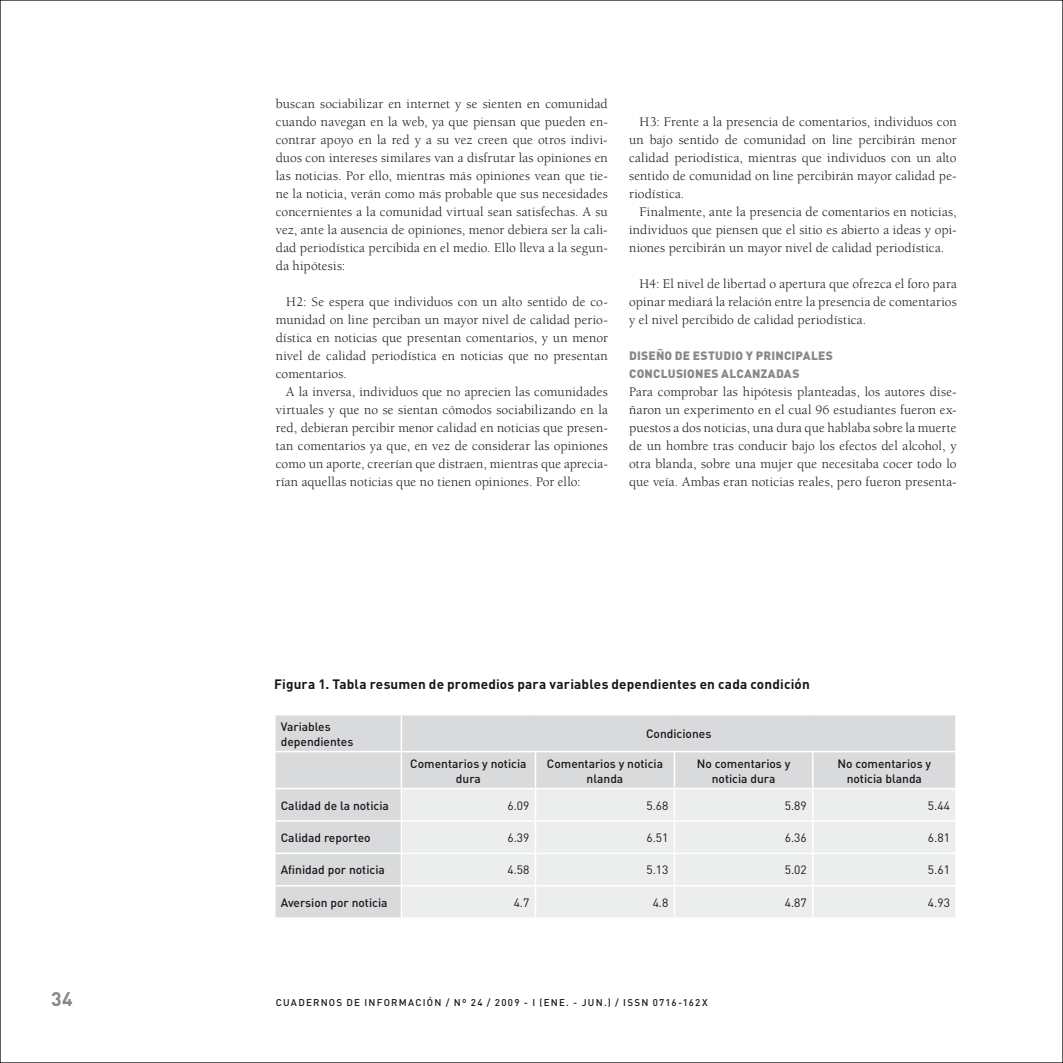
<style>
.page{position:relative;width:1063px;height:1063px;background:#fff}
.page>*{position:absolute;margin:0;border:0;box-sizing:border-box;transform-origin:0 0}
.t1{font:700 19.5px "DIN";color:#87888a}
.t2{font:13.5px/18px "Berkeley Std";letter-spacing:.01em;color:#1a171b;text-align:justify}
.t3{font:700 13.5px "DIN";letter-spacing:.01em;color:#1a171b}
.t4{font:500 12px/15px "DIN";color:#1a171b;text-align:center}
.t5{font:12px "DIN";color:#1a171b}
.t6{font:900 12px/18px "DIN";letter-spacing:.02em;color:#87888a}
.t7{font:500 9.75px "DIN";letter-spacing:.125em;color:#1a171b}
</style>
<div class="page">
<div style="left:276px;top:715px;width:679px;height:202px;background:#d9dadb"></div>
<div style="left:402px;top:789px;width:553px;height:128px;background:#eceded"></div>
<hr style="left:401px;top:715px;width:1px;height:36px;background:#fff">
<hr style="left:274px;top:751px;width:127px;height:1px;background:#fff">
<hr style="left:401px;top:751px;width:134px;height:1px;background:#fff">
<hr style="left:401px;top:752px;width:1px;height:36px;background:#fff">
<hr style="left:535px;top:751px;width:139px;height:1px;background:#fff">
<hr style="left:535px;top:752px;width:1px;height:36px;background:#fff">
<hr style="left:674px;top:751px;width:139px;height:1px;background:#fff">
<hr style="left:674px;top:752px;width:1px;height:36px;background:#fff">
<hr style="left:813px;top:751px;width:144px;height:1px;background:#fff">
<hr style="left:812px;top:752px;width:2px;height:36px;background:#fff">
<hr style="left:274px;top:788px;width:127px;height:1px;background:#fff">
<hr style="left:401px;top:788px;width:134px;height:1px;background:#fff">
<hr style="left:401px;top:789px;width:1px;height:31px;background:#fff">
<hr style="left:535px;top:788px;width:139px;height:1px;background:#fff">
<hr style="left:535px;top:789px;width:1px;height:31px;background:#fff">
<hr style="left:674px;top:788px;width:139px;height:1px;background:#fff">
<hr style="left:674px;top:789px;width:1px;height:31px;background:#fff">
<hr style="left:813px;top:788px;width:144px;height:1px;background:#fff">
<hr style="left:812px;top:789px;width:2px;height:31px;background:#fff">
<hr style="left:274px;top:820px;width:127px;height:2px;background:#fff">
<hr style="left:401px;top:820px;width:134px;height:2px;background:#fff">
<hr style="left:401px;top:822px;width:1px;height:31px;background:#fff">
<hr style="left:535px;top:820px;width:139px;height:2px;background:#fff">
<hr style="left:535px;top:822px;width:1px;height:31px;background:#fff">
<hr style="left:674px;top:820px;width:139px;height:2px;background:#fff">
<hr style="left:674px;top:822px;width:1px;height:31px;background:#fff">
<hr style="left:813px;top:820px;width:144px;height:2px;background:#fff">
<hr style="left:812px;top:822px;width:2px;height:31px;background:#fff">
<hr style="left:274px;top:853px;width:127px;height:1px;background:#fff">
<hr style="left:401px;top:853px;width:134px;height:1px;background:#fff">
<hr style="left:401px;top:854px;width:1px;height:31px;background:#fff">
<hr style="left:535px;top:853px;width:139px;height:1px;background:#fff">
<hr style="left:535px;top:854px;width:1px;height:31px;background:#fff">
<hr style="left:674px;top:853px;width:139px;height:1px;background:#fff">
<hr style="left:674px;top:854px;width:1px;height:31px;background:#fff">
<hr style="left:813px;top:853px;width:144px;height:1px;background:#fff">
<hr style="left:812px;top:854px;width:2px;height:31px;background:#fff">
<hr style="left:274px;top:885px;width:127px;height:1px;background:#fff">
<hr style="left:401px;top:885px;width:134px;height:1px;background:#fff">
<hr style="left:401px;top:886px;width:1px;height:31px;background:#fff">
<hr style="left:535px;top:885px;width:139px;height:1px;background:#fff">
<hr style="left:535px;top:886px;width:1px;height:31px;background:#fff">
<hr style="left:674px;top:885px;width:139px;height:1px;background:#fff">
<hr style="left:674px;top:886px;width:1px;height:31px;background:#fff">
<hr style="left:813px;top:885px;width:144px;height:1px;background:#fff">
<hr style="left:812px;top:886px;width:2px;height:31px;background:#fff">
<p class="t2" style="left:276px;top:95px;width:334px">buscan sociabilizar en internet y se sienten en comunidad cuando navegan en la web, ya que piensan que pueden en&shy;contrar apoyo en la red y a su vez creen que otros indivi&shy;duos con intereses similares van a disfrutar las opiniones en las noticias. Por ello, mientras más opiniones vean que tie&shy;ne la noticia, verán como más probable que sus necesidades concernientes a la comunidad virtual sean satisfechas. A su vez, ante la ausencia de opiniones, menor debiera ser la cali&shy;dad periodística percibida en el medio. Ello lleva a la segun&shy;da hipótesis:</p>
<p class="t2" style="left:276px;top:293px;width:334px;text-indent:10px">H2: Se espera que individuos con un alto sentido de co&shy;munidad on line perciban un mayor nivel de calidad perio&shy;dística en noticias que presentan comentarios, y un menor nivel de calidad periodística en noticias que no presentan comentarios.</p>
<p class="t2" style="left:276px;top:383px;width:334px;text-indent:11px">A la inversa, individuos que no aprecien las comunidades virtuales y que no se sientan cómodos sociabilizando en la red, debieran percibir menor calidad en noticias que presen&shy;tan comentarios ya que, en vez de considerar las opiniones como un aporte, creerían que distraen, mientras que aprecia&shy;rían aquellas noticias que no tienen opiniones. Por ello:</p>
<p class="t2" style="left:629px;top:113px;width:329px;text-indent:11px">H3: Frente a la presencia de comentarios, individuos con un bajo sentido de comunidad on line percibirán menor calidad periodística, mientras que individuos con un alto sentido de comunidad on line percibirán mayor calidad pe&shy;riodística.</p>
<p class="t2" style="left:629px;top:203px;width:329px;text-indent:11px">Finalmente, ante la presencia de comentarios en noticias, individuos que piensen que el sitio es abierto a ideas y opi&shy;niones percibirán un mayor nivel de calidad periodística.</p>
<p class="t2" style="left:629px;top:275px;width:329px;text-indent:11px">H4: El nivel de libertad o apertura que ofrezca el foro para opinar mediará la relación entre la presencia de comentarios y el nivel percibido de calidad periodística.</p>
<p class="t6" style="left:629px;top:346px;width:205px">DISEÑO DE ESTUDIO Y PRINCIPALES<br>CONCLUSIONES ALCANZADAS</p>
<p class="t2" style="left:629px;top:383px;width:329px">Para comprobar las hipótesis planteadas, los autores dise&shy;ñaron un experimento en el cual 96 estudiantes fueron ex&shy;puestos a dos noticias, una dura que hablaba sobre la muerte de un hombre tras conducir bajo los efectos del alcohol, y otra blanda, sobre una mujer que necesitaba cocer todo lo que veía. Ambas eran noticias reales, pero fueron presenta-</p>
<p class="t3" style="left:274px;top:675px;width:537px">Figura 1. Tabla resumen de promedios para variables dependientes en cada condición</p>
<p class="t4" style="left:281px;top:718px;width:74px;text-align:left">Variables dependientes</p>
<p class="t4" style="left:646px;top:726px;width:67px">Condiciones</p>
<p class="t4" style="left:410px;top:755px;width:118px">Comentarios y noticia dura</p>
<p class="t4" style="left:547px;top:755px;width:118px">Comentarios y noticia nlanda</p>
<p class="t4" style="left:697px;top:755px;width:95px">No comentarios y noticia dura</p>
<p class="t4" style="left:838px;top:755px;width:95px">No comentarios y noticia blanda</p>
<p class="t4" style="left:281px;top:797px;width:110px">Calidad de la noticia</p>
<p class="t5" style="left:507px;top:798px;width:24px">6.09</p>
<p class="t5" style="left:646px;top:798px;width:24px">5.68</p>
<p class="t5" style="left:785px;top:798px;width:24px">5.89</p>
<p class="t5" style="left:928px;top:798px;width:24px">5.44</p>
<p class="t4" style="left:281px;top:830px;width:91px">Calidad reporteo</p>
<p class="t5" style="left:507px;top:830px;width:24px">6.39</p>
<p class="t5" style="left:646px;top:830px;width:24px">6.51</p>
<p class="t5" style="left:785px;top:830px;width:24px">6.36</p>
<p class="t5" style="left:928px;top:830px;width:24px">6.81</p>
<p class="t4" style="left:281px;top:862px;width:106px">Afinidad por noticia</p>
<p class="t5" style="left:507px;top:863px;width:24px">4.58</p>
<p class="t5" style="left:646px;top:863px;width:24px">5.13</p>
<p class="t5" style="left:785px;top:863px;width:24px">5.02</p>
<p class="t5" style="left:928px;top:863px;width:24px">5.61</p>
<p class="t4" style="left:281px;top:895px;width:108px">Aversion por noticia</p>
<p class="t5" style="left:514px;top:895px;width:17px">4.7</p>
<p class="t5" style="left:653px;top:895px;width:17px">4.8</p>
<p class="t5" style="left:785px;top:895px;width:24px">4.87</p>
<p class="t5" style="left:928px;top:895px;width:24px">4.93</p>
<h1 class="t1" style="left:51px;top:987px;width:23px">34</h1>
<p class="t7" style="left:276px;top:996px;width:276px">CUADERNOS DE INFORMACIÓN / Nº 24 / 2009 - I (ene</p>
<p class="t7" style="left:566px;top:996px;width:143px">. - jun .) / ISSN 0716-162x</p>
</div>
